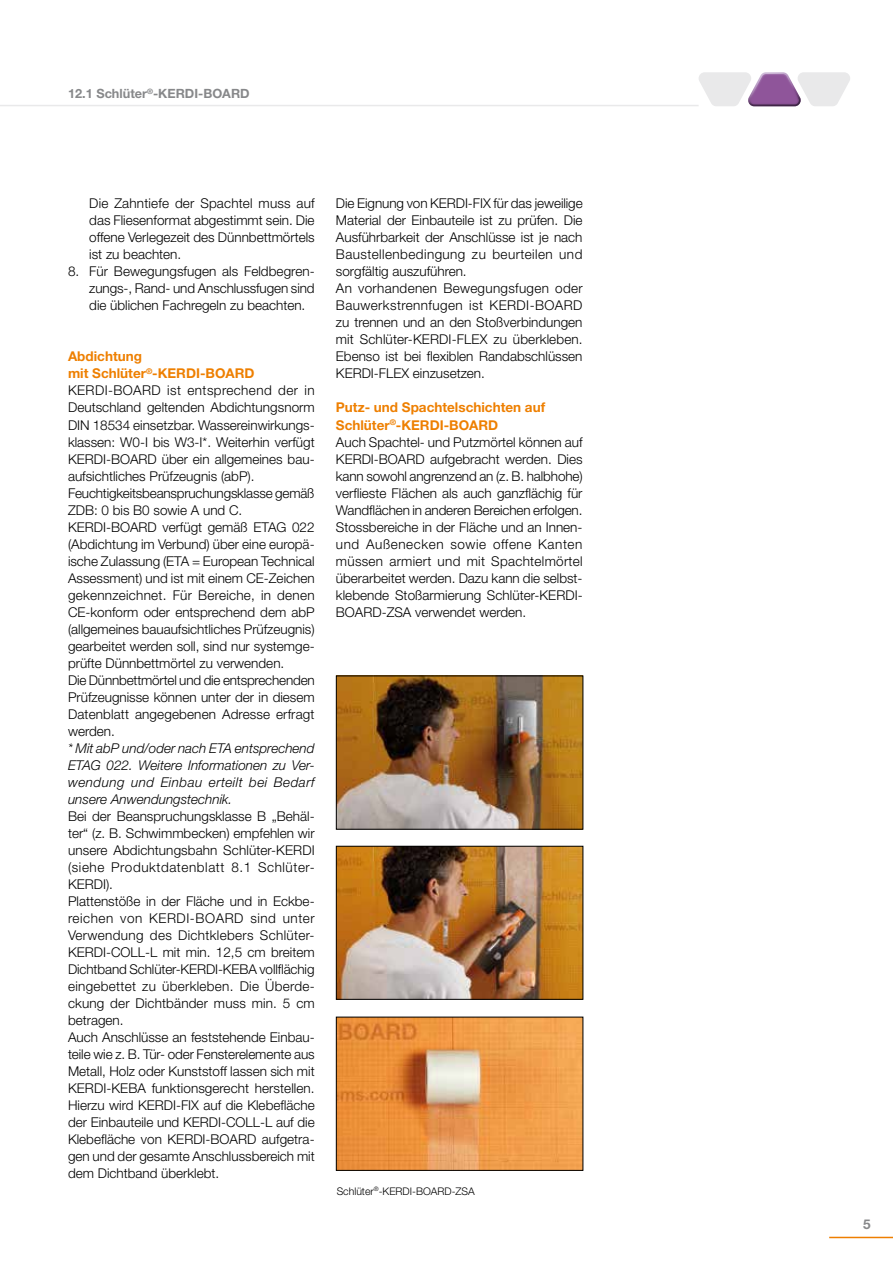
<style>
.page{position:relative;width:893px;height:1263px;background:#fff}
.page>*{position:absolute;margin:0;border:0;box-sizing:border-box;transform-origin:0 0}
.Fließtext{font:300 13.5px/17px "Helvetica Neue LT Pro";color:#000;text-align:justify}
.Fließtext-2{font:italic 300 13.5px/17px "Helvetica Neue LT Pro";color:#000;text-align:justify}
.Unter-Überschrift{font:700 13.5px/17px "Helvetica Neue LT Pro";color:#ee7f00}
.t1{font:700 13.5px "Helvetica Neue LT Pro";color:#87888a}
.t2{font:700 12.75px "Helvetica Neue LT Pro";color:#87888a}
.Hinweistext{font:300 10.5px "Helvetica Neue LT Pro";color:#000}
</style>
<div class="page">
<hr style="left:829px;top:1237px;width:64px;height:1px;background:#ee7f00">
<hr style="left:0;top:105px;width:699px;height:1px;background:#e9e9ea">
<svg style="left:699px;top:72px;width:151px;height:34px"></svg>
<img style="left:338px;top:677px;width:243px;height:150px">
<img style="left:338px;top:848px;width:243px;height:150px">
<div style="left:336px;top:846px;width:247px;height:154px;border:1px solid #000"></div>
<img style="left:338px;top:1019px;width:243px;height:150px">
<div style="left:336px;top:1017px;width:247px;height:154px;border:1px solid #000"></div>
<p class="t2" style="left:68px;top:86px;width:183px">12.1 Schlüter<sup>®</sup>-KERDI-BOARD</p>
<p class="Fließtext" style="left:89px;top:195px;width:227px">Die Zahntiefe der Spachtel muss auf das Fliesenformat abgestimmt sein. Die offene Verlegezeit des Dünnbettmörtels ist zu beachten.</p>
<p class="Fließtext" style="left:89px;top:263px;width:227px;text-indent:-21px">8. Für Bewegungsfugen als Feldbegren&shy;zungs-, Rand- und Anschlussfugen sind die üblichen Fachregeln zu beachten.</p>
<p class="Unter-Überschrift" style="left:68px;top:348px;width:188px">Abdichtung<br>mit Schlüter<sup>®</sup>-KERDI-BOARD</p>
<p class="Fließtext" style="left:68px;top:382px;width:248px">KERDI-BOARD ist entsprechend der in Deutschland geltenden Abdichtungsnorm DIN 18534 einsetzbar. Wassereinwirkungs&shy;klassen: W0-I bis W3-I*. Weiterhin verfügt KERDI-BOARD über ein allgemeines bau&shy;aufsichtliches Prüfzeugnis (abP).</p>
<p class="Fließtext" style="left:68px;top:484px;width:248px">Feuchtigkeitsbeanspruchungsklasse gemäß<br>ZDB: 0 bis B0 sowie A und C.</p>
<p class="Fließtext" style="left:68px;top:518px;width:248px">KERDI-BOARD verfügt gemäß ETAG 022 (Abdichtung im Verbund) über eine europä&shy;ische Zulassung (ETA = European Technical Assessment) und ist mit einem CE-Zeichen gekennzeichnet. Für Bereiche, in denen CE-konform oder entsprechend dem abP (allgemeines bauaufsichtliches Prüfzeugnis) gearbeitet werden soll, sind nur systemge&shy;prüfte Dünnbettmörtel zu verwenden.</p>
<p class="Fließtext" style="left:68px;top:671px;width:248px">Die Dünnbettmörtel und die entsprechenden Prüfzeugnisse können unter der in diesem Datenblatt angegebenen Adresse erfragt werden.</p>
<p class="Fließtext-2" style="left:68px;top:739px;width:248px">* Mit abP und/oder nach ETA entsprechend ETAG 022. Weitere Informationen zu Ver&shy;wendung und Einbau erteilt bei Bedarf unsere Anwendungstechnik.</p>
<p class="Fließtext" style="left:68px;top:807px;width:248px">Bei der Beanspruchungsklasse B „Behäl&shy;ter“ (z. B. Schwimmbecken) empfehlen wir unsere Abdichtungsbahn Schlüter-KERDI (siehe Produktdatenblatt 8.1 Schlüter-KERDI).</p>
<p class="Fließtext" style="left:68px;top:892px;width:248px">Plattenstöße in der Fläche und in Eckbe&shy;reichen von KERDI-BOARD sind unter Verwendung des Dichtklebers Schlüter-KERDI-COLL-L mit min. 12,5 cm breitem Dichtband Schlüter-KERDI-KEBA vollflächig eingebettet zu überkleben. Die Überde&shy;ckung der Dichtbänder muss min. 5 cm betragen.</p>
<p class="Fließtext" style="left:68px;top:1028px;width:248px">Auch Anschlüsse an feststehende Einbau&shy;teile wie z. B. Tür- oder Fensterelemente aus Metall, Holz oder Kunststoff lassen sich mit KERDI-KEBA funktionsgerecht herstellen.<br>Hierzu wird KERDI-FIX auf die Klebefläche der Einbauteile und KERDI-COLL-L auf die Klebefläche von KERDI-BOARD aufgetra&shy;gen und der gesamte Anschlussbereich mit dem Dichtband überklebt.</p>
<p class="Fließtext" style="left:336px;top:195px;width:248px">Die Eignung von KERDI-FIX für das jeweilige Material der Einbauteile ist zu prüfen. Die Ausführbarkeit der Anschlüsse ist je nach Baustellenbedingung zu beurteilen und sorgfältig auszuführen.</p>
<p class="Fließtext" style="left:336px;top:280px;width:248px">An vorhandenen Bewegungsfugen oder Bauwerkstrennfugen ist KERDI-BOARD zu trennen und an den Stoßverbindungen mit Schlüter-KERDI-FLEX zu überkleben.<br>Ebenso ist bei flexiblen Randabschlüssen KERDI-FLEX einzusetzen.</p>
<p class="Unter-Überschrift" style="left:336px;top:399px;width:211px">Putz- und Spachtelschichten auf<br>Schlüter<sup>®</sup>-KERDI-BOARD</p>
<p class="Fließtext" style="left:336px;top:433px;width:248px">Auch Spachtel- und Putzmörtel können auf KERDI-BOARD aufgebracht werden. Dies kann sowohl angrenzend an (z. B. halbhohe) verflieste Flächen als auch ganzflächig für Wandflächen in anderen Bereichen erfolgen.</p>
<p class="Fließtext" style="left:336px;top:518px;width:248px">Stossbereiche in der Fläche und an Innen&shy;und Außenecken sowie offene Kanten müssen armiert und mit Spachtelmörtel überarbeitet werden. Dazu kann die selbst&shy;klebende Stoßarmierung Schlüter-KERDI-BOARD-ZSA verwendet werden.</p>
<p class="Hinweistext" style="left:337px;top:1185px;width:140px">Schlüter<sup>®</sup>-KERDI-BOARD-ZSA</p>
<p class="t1" style="left:863px;top:1216px;width:9px">5</p>
</div>
